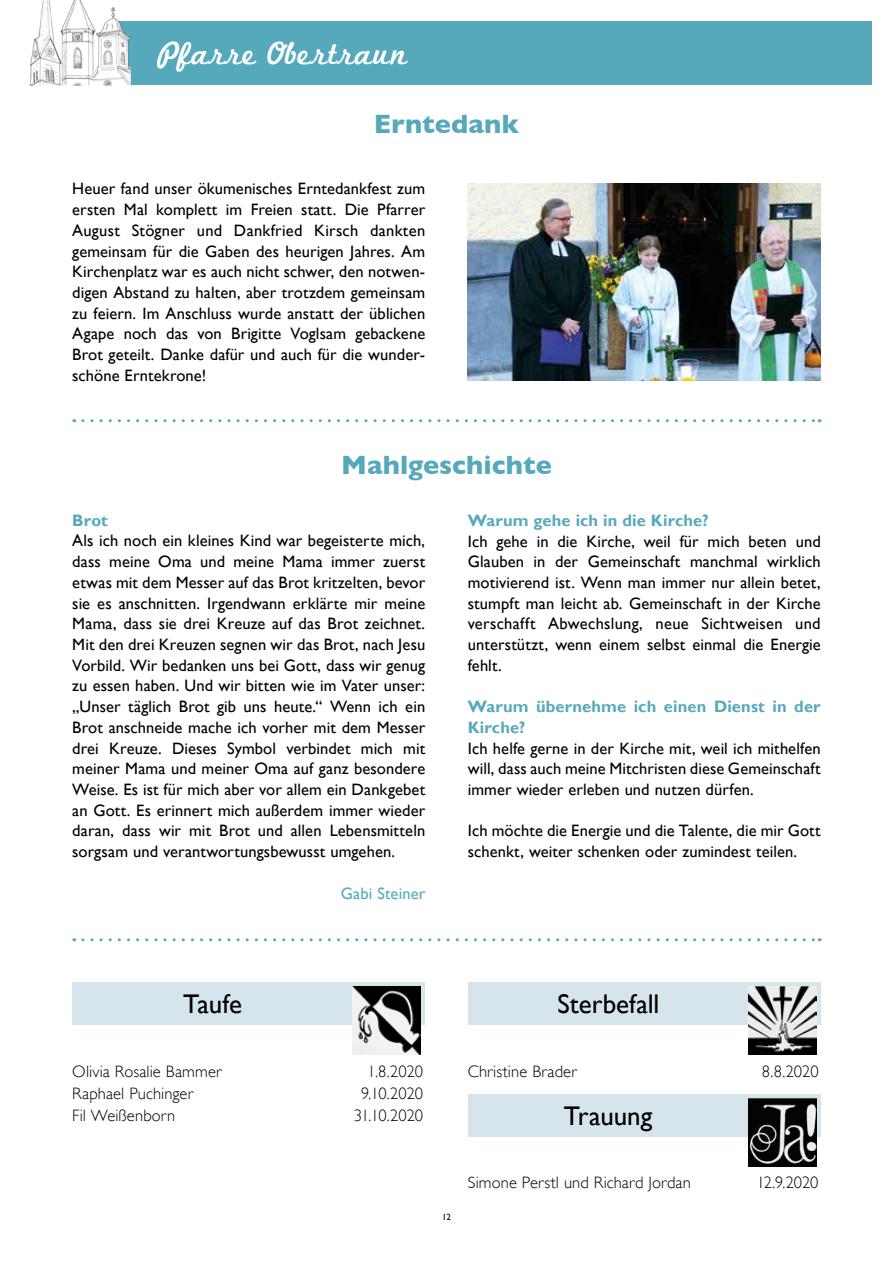
<style>
.page{position:relative;width:893px;height:1263px;background:#fff}
.page>*{position:absolute;margin:0;border:0;box-sizing:border-box;transform-origin:0 0}
.t1{font:33px "Marketing Script";letter-spacing:.04em;color:#fff}
.t2{font:700 27px "Gill Sans";color:#56a9bb}
.t3{font:27px "Gill Sans";color:#000}
.t4{font:16.5px/20.7px "Gill Sans";letter-spacing:.005em;color:#000;text-align:justify}
.t5{font:300 16.5px "Gill Sans";letter-spacing:.005em;color:#000}
.t6{font:700 16.5px/20.7px "Gill Sans";letter-spacing:.005em;color:#56a9bb}
.t7{font:16.5px "Gill Sans";letter-spacing:.005em;color:#56a9bb}
.t8{font:9px "Gill Sans";color:#000}
</style>
<div class="page">
<img style="left:468px;top:183px;width:353px;height:198px">
<svg style="left:83px;top:419px;width:737px;height:3px"></svg>
<svg style="left:83px;top:938px;width:737px;height:3px"></svg>
<div style="left:72px;top:982px;width:353px;height:43px;background:#d5e5eb"></div>
<img style="left:353px;top:986px;width:68px;height:68px">
<div style="left:468px;top:982px;width:353px;height:43px;background:#d5e5eb"></div>
<img style="left:748px;top:986px;width:68px;height:68px">
<div style="left:468px;top:1094px;width:353px;height:42px;background:#d5e5eb"></div>
<img style="left:748px;top:1098px;width:68px;height:68px">
<div style="left:118px;top:21px;width:754px;height:64px;background:#56a9bb"></div>
<img style="left:30px;top:0;width:101px;height:85px">
<h1 class="t1" style="left:157px;top:34px;width:251px">Pfarre Obertraun</h1>
<h2 class="t2" style="left:374px;top:103px;width:147px">Erntedank</h2>
<p class="t4" style="left:72px;top:179px;width:354px">Heuer fand unser ökumenisches Erntedankfest zum ersten Mal komplett im Freien statt. Die Pfarrer August Stögner und Dankfried Kirsch dankten gemeinsam für die Gaben des heurigen Jahres. Am Kirchenplatz war es auch nicht schwer, den notwen&shy;digen Abstand zu halten, aber trotzdem gemeinsam zu feiern. Im Anschluss wurde anstatt der üblichen Agape noch das von Brigitte Voglsam gebackene Brot geteilt. Danke dafür und auch für die wunder&shy;schöne Erntekrone!</p>
<h2 class="t2" style="left:341px;top:443px;width:212px">Mahlgeschichte</h2>
<p class="t6" style="left:72px;top:510px;width:37px">Brot</p>
<p class="t4" style="left:72px;top:531px;width:354px">Als ich noch ein kleines Kind war begeisterte mich, dass meine Oma und meine Mama immer zuerst etwas mit dem Messer auf das Brot kritzelten, bevor sie es anschnitten. Irgendwann erklärte mir meine Mama, dass sie drei Kreuze auf das Brot zeichnet.<br>Mit den drei Kreuzen segnen wir das Brot, nach Jesu Vorbild. Wir bedanken uns bei Gott, dass wir genug zu essen haben. Und wir bitten wie im Vater unser: „Unser täglich Brot gib uns heute.“ Wenn ich ein Brot anschneide mache ich vorher mit dem Messer drei Kreuze. Dieses Symbol verbindet mich mit meiner Mama und meiner Oma auf ganz besondere Weise. Es ist für mich aber vor allem ein Dankgebet an Gott. Es erinnert mich außerdem immer wieder daran, dass wir mit Brot und allen Lebensmitteln sorgsam und verantwortungsbewusst umgehen.</p>
<p class="t7" style="left:341px;top:883px;width:86px">Gabi Steiner</p>
<p class="t6" style="left:468px;top:510px;width:242px">Warum gehe ich in die Kirche?</p>
<p class="t4" style="left:468px;top:531px;width:354px">Ich gehe in die Kirche, weil für mich beten und Glauben in der Gemeinschaft manchmal wirklich motivierend ist. Wenn man immer nur allein betet, stumpft man leicht ab. Gemeinschaft in der Kirche verschafft Abwechslung, neue Sichtweisen und unterstützt, wenn einem selbst einmal die Energie fehlt.</p>
<p class="t6" style="left:468px;top:697px;width:354px">Warum übernehme ich einen Dienst in der<br>Kirche?</p>
<p class="t4" style="left:468px;top:738px;width:354px">Ich helfe gerne in der Kirche mit, weil ich mithelfen will, dass auch meine Mitchristen diese Gemeinschaft immer wieder erleben und nutzen dürfen.</p>
<p class="t4" style="left:468px;top:821px;width:354px">Ich möchte die Energie und die Talente, die mir Gott schenkt, weiter schenken oder zumindest teilen.</p>
<h2 class="t3" style="left:183px;top:988px;width:60px">Taufe</h2>
<p class="t5" style="left:72px;top:1062px;width:151px">Olivia Rosalie Bammer</p>
<p class="t5" style="left:367px;top:1062px;width:57px">1.8.2020</p>
<p class="t5" style="left:72px;top:1084px;width:122px">Raphael Puchinger</p>
<p class="t5" style="left:361px;top:1084px;width:63px">9.10.2020</p>
<p class="t5" style="left:72px;top:1106px;width:104px">Fil Weißenborn</p>
<p class="t5" style="left:354px;top:1106px;width:71px">31.10.2020</p>
<h2 class="t3" style="left:557px;top:988px;width:104px">Sterbefall</h2>
<p class="t5" style="left:468px;top:1061px;width:111px">Christine Brader</p>
<p class="t5" style="left:762px;top:1061px;width:58px">8.8.2020</p>
<h2 class="t3" style="left:564px;top:1100px;width:90px">Trauung</h2>
<p class="t8" style="left:442px;top:1211px;width:10px">12</p>
<p class="t5" style="left:468px;top:1173px;width:225px">Simone Perstl und Richard Jordan</p>
<p class="t5" style="left:757px;top:1173px;width:63px">12.9.2020</p>
</div>
